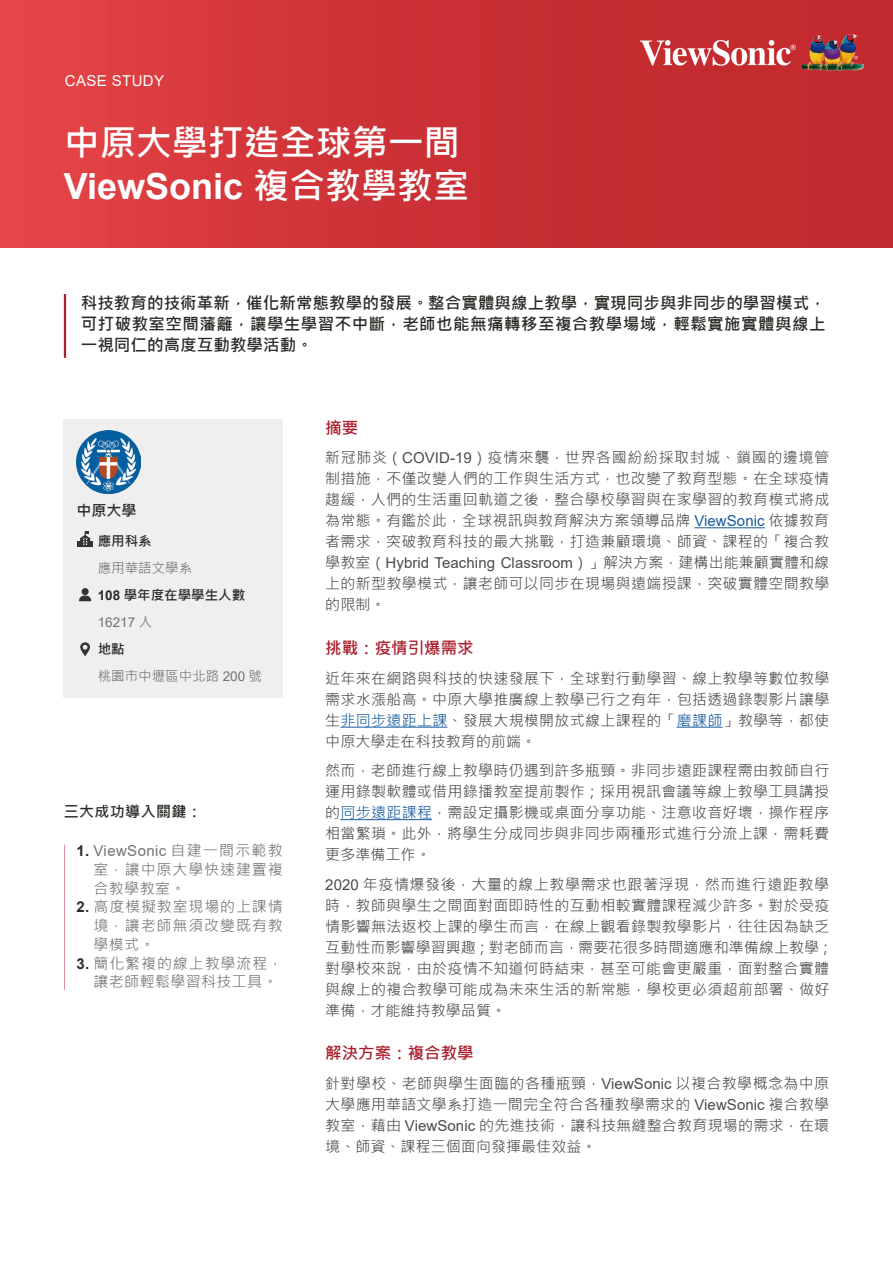
<style>
.page{position:relative;width:893px;height:1263px;background:#fff}
.page>*{position:absolute;margin:0;border:0;box-sizing:border-box;transform-origin:0 0}
.t1{font:700 36px/43.2px "Microsoft Jheng Hei";color:#fff}
.summary{font:700 16.5px/21px "Microsoft Jheng Hei";letter-spacing:.03em;color:#2c2a26;text-align:justify}
.t2{font:700 16.5px "Microsoft Jheng Hei";color:#aa1f2d}
.t3{font:15px/21px "Microsoft Jheng Hei";letter-spacing:.02em;color:#4d4a4a;text-align:justify}
.t4{font:15px/18.8px "Microsoft Jheng Hei";letter-spacing:.06em;color:#727272;text-align:justify}
.t5{font:15px/18.8px "Microsoft Jheng Hei";letter-spacing:.04em;color:#727272}
.t6{font:15px "Arial";letter-spacing:.025em;color:#fff}
.quote{font:700 15px "Microsoft Jheng Hei";letter-spacing:.025em;color:#2c2a26}
.PROFILE_title{font:700 15px "Microsoft Jheng Hei";color:#2c2a26}
.PROFILE{font:13.5px/27px "Microsoft Jheng Hei";color:#727272}
.PROFILE-2{font:700 13.5px/27px "Microsoft Jheng Hei";color:#2c2a26}
.s1{font-family:"Arial"}
.s2{font-weight:700;color:#2c2a26}
.s3{font-family:"Arial";font-weight:400;color:#727272}
.s4{font-weight:400;color:#727272}
.s5{font-family:"Arial";font-weight:700;color:#2c2a26}
.s6{font-family:"Arial";color:#165a9f}
.s7{color:#165a9f}
</style>
<div class="page">
<div style="left:0;top:0;width:893px;height:247px;background:linear-gradient(to right,#e14144,#bb252a)"></div>
<img style="left:641px;top:35px;width:222px;height:36px">
<hr style="left:64px;top:294px;width:2px;height:64px;background:#aa1f2d">
<div style="left:64px;top:419px;width:219px;height:278px;background:#efeff0"></div>
<img style="left:77px;top:430px;width:63px;height:64px">
<svg style="left:77px;top:532px;width:16px;height:15px"></svg>
<svg style="left:79px;top:595px;width:12px;height:6px"></svg>
<div style="left:82px;top:588px;width:7px;height:7px;background:#333434;border-radius:50%"></div>
<svg style="left:80px;top:642px;width:10px;height:14px"></svg>
<hr style="left:694px;top:527px;width:71px;height:1px;background:#165a9f">
<hr style="left:340px;top:727px;width:107px;height:1px;background:#165a9f">
<hr style="left:677px;top:727px;width:45px;height:1px;background:#165a9f">
<hr style="left:340px;top:819px;width:92px;height:1px;background:#165a9f">
<hr style="left:64px;top:844px;width:1px;height:146px;background:#aa1f2d">
<h5 class="t6" style="left:65px;top:71px;width:101px">CASE STUDY</h5>
<h1 class="t1" style="left:64px;top:121px;width:407px">中原大學打造全球第一間<br><span class="s1">ViewSonic</span> 複合教學教室</h1>
<p class="summary" style="left:81px;top:292px;width:746px">科技教育的技術革新，催化新常態教學的發展。整合實體與線上教學，實現同步與非同步的學習模式，可打破教室空間藩籬，讓學生學習不中斷，老師也能無痛轉移至複合教學場域，輕鬆實施實體與線上一視同仁的高度互動教學活動。</p>
<p class="PROFILE_title" style="left:77px;top:501px;width:62px">中原大學</p>
<p class="PROFILE" style="left:98px;top:527px;width:96px"><span class="s2">應用科系<br></span>應用華語文學系</p>
<p class="PROFILE-2" style="left:98px;top:581px;width:149px"><span class="s1">108</span> 學年度在學學生人數<br><span class="s3">16217</span> <span class="s4">人</span></p>
<p class="PROFILE" style="left:98px;top:635px;width:166px"><span class="s2">地點<br></span>桃園市中壢區中北路 <span class="s1">200</span> 號</p>
<p class="quote" style="left:64px;top:802px;width:140px">三大成功導入關鍵：</p>
<p class="t4" style="left:94px;top:841px;width:191px;text-indent:-17px"><span class="s5">1.</span> <span class="s1">ViewSonic</span> 自建一間示範教室，讓中原大學快速建置複合教學教室。</p>
<p class="t4" style="left:94px;top:897px;width:191px;text-indent:-17px"><span class="s5">2.</span> 高度模擬教室現場的上課情境，讓老師無須改變既有教學模式。</p>
<p class="t5" style="left:94px;top:954px;width:191px;text-indent:-17px"><span class="s5">3.</span> 簡化繁複的線上教學流程，讓老師輕鬆學習科技工具。</p>
<h3 class="t2" style="left:325px;top:417px;width:34px">摘要</h3>
<h4 class="t3" style="left:325px;top:447px;width:506px">新冠肺炎（<span class="s1">COVID-19</span>）疫情來襲，世界各國紛紛採取封城、鎖國的邊境管制措施，不僅改變人們的工作與生活方式，也改變了教育型態。在全球疫情趨緩，人們的生活重回軌道之後，整合學校學習與在家學習的教育模式將成為常態。有鑑於此，全球視訊與教育解決方案領導品牌 <span class="s6">ViewSonic</span> 依據教育者需求，突破教育科技的最大挑戰，打造兼顧環境、師資、課程的「複合教學教室（<span class="s1">Hybrid Teaching Classroom</span>）」解決方案，建構出能兼顧實體和線上的新型教學模式，讓老師可以同步在現場與遠端授課，突破實體空間教學的限制。</h4>
<h3 class="t2" style="left:325px;top:637px;width:150px">挑戰：疫情引爆需求</h3>
<h4 class="t3" style="left:325px;top:668px;width:506px">近年來在網路與科技的快速發展下，全球對行動學習、線上教學等數位教學需求水漲船高。中原大學推廣線上教學已行之有年，包括透過錄製影片讓學生<span class="s7">非同步遠距上課</span>、發展大規模開放式線上課程的「<span class="s7">磨課師</span>」教學等，都使中原大學走在科技教育的前端。</h4>
<h4 class="t3" style="left:325px;top:760px;width:506px">然而，老師進行線上教學時仍遇到許多瓶頸。非同步遠距課程需由教師自行運用錄製軟體或借用錄播教室提前製作；採用視訊會議等線上教學工具講授的<span class="s7">同步遠距課程</span>，需設定攝影機或桌面分享功能、注意收音好壞，操作程序相當繁瑣。此外，將學生分成同步與非同步兩種形式進行分流上課，需耗費更多準備工作。</h4>
<h4 class="t3" style="left:325px;top:874px;width:509px;text-align:left"><span class="s1">2020</span> 年疫情爆發後，大量的線上教學需求也跟著浮現，然而進行遠距教學時，教師與學生之間面對面即時性的互動相較實體課程減少許多。對於受疫情影響無法返校上課的學生而言，在線上觀看錄製教學影片，往往因為缺乏互動性而影響學習興趣；對老師而言，需要花很多時間適應和準備線上教學；對學校來說，由於疫情不知道何時結束，甚至可能會更嚴重，面對整合實體與線上的複合教學可能成為未來生活的新常態，學校更必須超前部署、做好準備，才能維持教學品質。</h4>
<h3 class="t2" style="left:325px;top:1043px;width:150px">解決方案：複合教學</h3>
<h4 class="t3" style="left:325px;top:1073px;width:506px">針對學校、老師與學生面臨的各種瓶頸，<span class="s1">ViewSonic</span> 以複合教學概念為中原大學應用華語文學系打造一間完全符合各種教學需求的 <span class="s1">ViewSonic</span> 複合教學教室，藉由 <span class="s1">ViewSonic</span> 的先進技術，讓科技無縫整合教育現場的需求，在環境、師資、課程三個面向發揮最佳效益。</h4>
</div>
